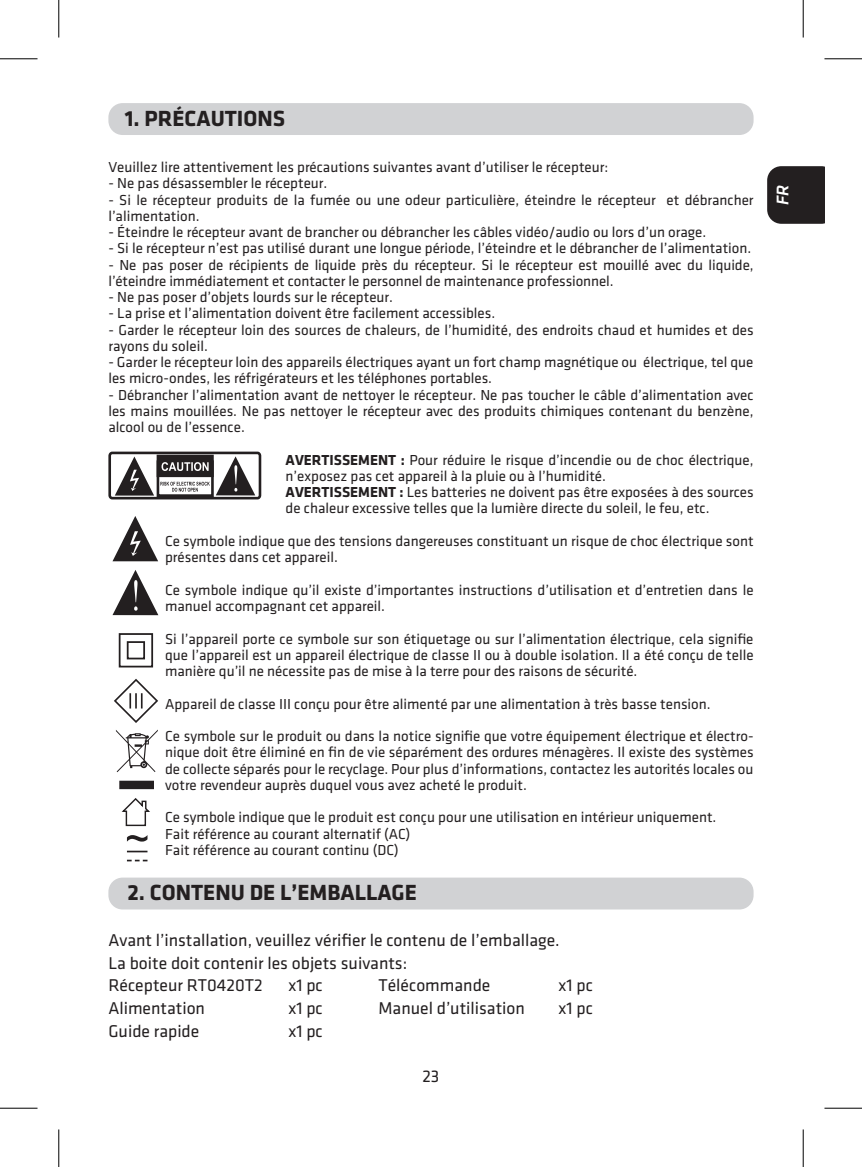
<style>
.page{position:relative;width:862px;height:1167px;background:#fff}
.page>*{position:absolute;margin:0;border:0;box-sizing:border-box;transform-origin:0 0}
.t1{font:700 22.75px "Klavika";color:#231f20}
.t2{font:17.75px/22.8px "Klavika";color:#231f20}
.t3{font:17.5px "Klavika";color:#231f20}
.t4{font:17.5px "Klavika Medium Italic OSTF";color:#fff}
.t5{font:15px/16.2px "Klavika";color:#231f20}
.s1{font-weight:700}
</style>
<div class="page">
<svg style="left:767px;top:166px;width:57px;height:58px;background:#2a2728"></svg>
<div style="left:108px;top:877px;width:645px;height:32px;background:#d1d2d4;border-radius:14px"></div>
<div style="left:108px;top:103px;width:645px;height:32px;background:#d1d2d4;border-radius:14px"></div>
<svg style="left:108px;top:451px;width:154px;height:49px"></svg>
<svg style="left:112px;top:516px;width:46px;height:45px"></svg>
<svg style="left:112px;top:570px;width:46px;height:45px"></svg>
<svg style="left:114px;top:678px;width:44px;height:111px"></svg>
<svg style="left:118px;top:633px;width:36px;height:35px"></svg>
<svg style="left:127px;top:835px;width:20px;height:6px"></svg>
<hr style="left:127px;top:850px;width:20px;height:2px;background:#231f20">
<svg style="left:127px;top:859px;width:20px;height:2px"></svg>
<svg style="left:121px;top:798px;width:29px;height:28px"></svg>
<hr style="left:0;top:58px;width:38px;height:1px;background:#000">
<hr style="left:824px;top:58px;width:38px;height:1px;background:#000">
<hr style="left:0;top:1107px;width:38px;height:1px;background:#000">
<hr style="left:824px;top:1107px;width:38px;height:1px;background:#000">
<hr style="left:58px;top:0;width:1px;height:37px;background:#000">
<hr style="left:58px;top:1129px;width:1px;height:37px;background:#000">
<hr style="left:802px;top:0;width:1px;height:37px;background:#000">
<hr style="left:802px;top:1129px;width:1px;height:37px;background:#000">
<h1 class="t1" style="left:125px;top:106px;width:162px">1. PRÉCAUTIONS</h1>
<p class="t5" style="left:108px;top:159px;width:501px">Veuillez lire attentivement les précautions suivantes avant d’utiliser le récepteur:</p>
<p class="t5" style="left:108px;top:175px;width:220px">- Ne pas désassembler le récepteur.</p>
<p class="t5" style="left:108px;top:192px;width:646px">- Si le récepteur produits de la fumée ou une odeur particulière, éteindre le récepteur et débrancher l’alimentation.</p>
<p class="t5" style="left:108px;top:224px;width:599px">- Éteindre le récepteur avant de brancher ou débrancher les câbles vidéo/audio ou lors d’un orage.</p>
<p class="t5" style="left:108px;top:240px;width:644px">- Si le récepteur n’est pas utilisé durant une longue période, l’éteindre et le débrancher de l’alimentation.</p>
<p class="t5" style="left:108px;top:257px;width:646px">- Ne pas poser de récipients de liquide près du récepteur. Si le récepteur est mouillé avec du liquide, l’éteindre immédiatement et contacter le personnel de maintenance professionnel.</p>
<p class="t5" style="left:108px;top:289px;width:286px">- Ne pas poser d’objets lourds sur le récepteur.</p>
<p class="t5" style="left:108px;top:305px;width:388px">- La prise et l’alimentation doivent être facilement accessibles.</p>
<p class="t5" style="left:108px;top:322px;width:646px">- Garder le récepteur loin des sources de chaleurs, de l’humidité, des endroits chaud et humides et des rayons du soleil.</p>
<p class="t5" style="left:108px;top:354px;width:646px">- Garder le récepteur loin des appareils électriques ayant un fort champ magnétique ou électrique, tel que les micro-ondes, les réfrigérateurs et les téléphones portables.</p>
<p class="t5" style="left:108px;top:387px;width:646px;text-align:justify">- Débrancher l’alimentation avant de nettoyer le récepteur. Ne pas toucher le câble d’alimentation avec les mains mouillées. Ne pas nettoyer le récepteur avec des produits chimiques contenant du benzène, alcool ou de l’essence.</p>
<p class="t5" style="left:286px;top:451px;width:469px"><span class="s1">AVERTISSEMENT :</span> Pour réduire le risque d’incendie ou de choc électrique, n’exposez pas cet appareil à la pluie ou à l’humidité.<br><span class="s1">AVERTISSEMENT :</span> Les batteries ne doivent pas être exposées à des sources de chaleur excessive telles que la lumière directe du soleil, le feu, etc.</p>
<p class="t5" style="left:165px;top:533px;width:590px">Ce symbole indique que des tensions dangereuses constituant un risque de choc électrique sont présentes dans cet appareil.</p>
<p class="t5" style="left:165px;top:581px;width:590px">Ce symbole indique qu’il existe d’importantes instructions d’utilisation et d’entretien dans le manuel accompagnant cet appareil.</p>
<p class="t5" style="left:165px;top:630px;width:590px;text-align:justify">Si l’appareil porte ce symbole sur son étiquetage ou sur l’alimentation électrique, cela signifie que l’appareil est un appareil électrique de classe II ou à double isolation. Il a été conçu de telle manière qu’il ne nécessite pas de mise à la terre pour des raisons de sécurité.</p>
<p class="t5" style="left:165px;top:687px;width:590px;line-height:32.5px">Appareil de classe III conçu pour être alimenté par une alimentation à très basse tension.<br>Ce symbole sur le produit ou dans la notice signifie que votre équipement électrique et électro-</p>
<p class="t5" style="left:165px;top:744px;width:590px;text-align:justify">nique doit être éliminé en fin de vie séparément des ordures ménagères. Il existe des systèmes de collecte séparés pour le recyclage. Pour plus d’informations, contactez les autorités locales ou votre revendeur auprès duquel vous avez acheté le produit.</p>
<p class="t5" style="left:165px;top:809px;width:553px">Ce symbole indique que le produit est conçu pour une utilisation en intérieur uniquement.<br>Fait référence au courant alternatif (AC)<br>Fait référence au courant continu (DC)</p>
<h1 class="t1" style="left:127px;top:880px;width:291px">2. CONTENU DE L’EMBALLAGE</h1>
<p class="t2" style="left:108px;top:928px;width:453px">Avant l’installation, veuillez vérifier le contenu de l’emballage.<br>La boite doit contenir les objets suivants:<br>Récepteur RT0420T2</p>
<p class="t2" style="left:288px;top:974px;width:36px">x1 pc</p>
<p class="t2" style="left:378px;top:974px;width:113px">Télécommande</p>
<p class="t2" style="left:558px;top:974px;width:36px">x1 pc</p>
<p class="t2" style="left:108px;top:997px;width:98px">Alimentation</p>
<p class="t2" style="left:288px;top:997px;width:36px">x1 pc</p>
<p class="t2" style="left:378px;top:997px;width:148px">Manuel d’utilisation</p>
<p class="t2" style="left:558px;top:997px;width:36px">x1 pc</p>
<p class="t2" style="left:108px;top:1019px;width:92px">Guide rapide</p>
<p class="t2" style="left:288px;top:1019px;width:36px">x1 pc</p>
<p class="t3" style="left:422px;top:1067px;width:19px">23</p>
<p class="t4" style="left:773px;top:205px;width:22px;rotate:-90deg">FR</p>
</div>
